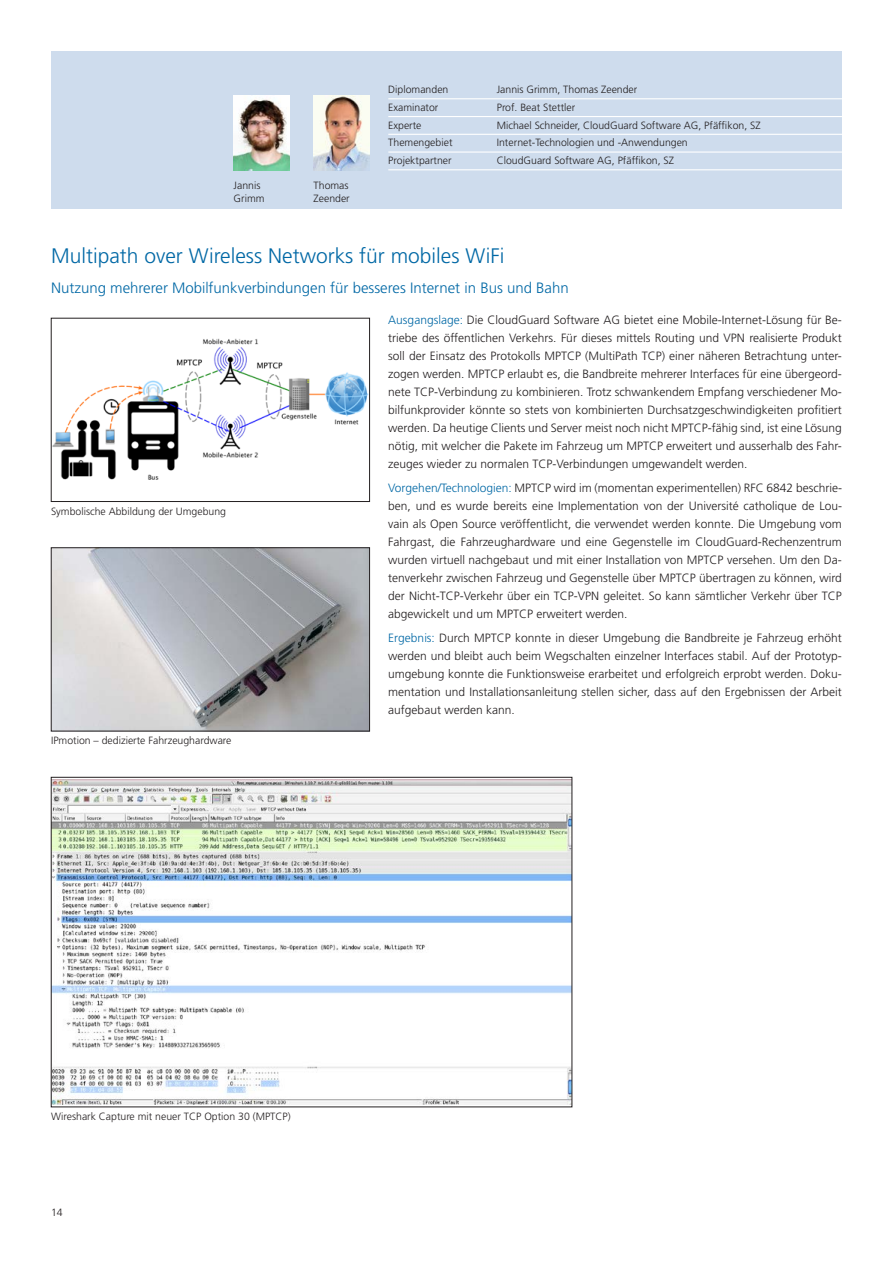
<style>
.page{position:relative;width:893px;height:1263px;background:#fff}
.page>*{position:absolute;margin:0;border:0;box-sizing:border-box;transform-origin:0 0}
.t1{font:300 21px "Frutiger LT Pro";color:#0068a5}
.t2{font:300 15px "Frutiger LT Pro";color:#0068a5}
.t3{font:300 12px/18px "Frutiger LT Pro";color:#231f20;text-align:justify}
.t4{font:300 10.5px/13.5px "Frutiger LT Pro";color:#231f20}
.s1{color:#0068a5}
</style>
<div class="page">
<div style="left:51px;top:51px;width:791px;height:157px;background:#cedced"></div>
<img style="left:53px;top:338px;width:315px;height:142px">
<div style="left:51px;top:318px;width:319px;height:184px;border:1px solid #231f20"></div>
<img style="left:53px;top:549px;width:315px;height:180px">
<div style="left:51px;top:547px;width:319px;height:184px;border:1px solid #231f20"></div>
<img style="left:53px;top:779px;width:517px;height:326px">
<hr style="left:388px;top:98px;width:454px;height:1px;background:#fff">
<hr style="left:388px;top:116px;width:454px;height:1px;background:#fff">
<hr style="left:388px;top:134px;width:454px;height:1px;background:#fff">
<hr style="left:388px;top:151px;width:454px;height:2px;background:#fff">
<hr style="left:388px;top:169px;width:454px;height:1px;background:#fff">
<img style="left:234px;top:95px;width:56px;height:75px">
<img style="left:314px;top:95px;width:56px;height:75px">
<p class="t4" style="left:234px;top:178px;width:32px">Jannis<br>Grimm</p>
<p class="t4" style="left:314px;top:178px;width:38px">Thomas<br>Zeender</p>
<p class="t4" style="left:388px;top:83px;width:62px">Diplomanden</p>
<p class="t4" style="left:497px;top:83px;width:142px">Jannis Grimm, Thomas Zeender</p>
<p class="t4" style="left:388px;top:101px;width:52px">Examinator</p>
<p class="t4" style="left:497px;top:101px;width:80px">Prof. Beat Stettler</p>
<p class="t4" style="left:388px;top:118px;width:35px">Experte</p>
<p class="t4" style="left:497px;top:118px;width:265px">Michael Schneider, CloudGuard Software AG, Pfäffikon, SZ</p>
<p class="t4" style="left:388px;top:136px;width:66px">Themengebiet</p>
<p class="t4" style="left:497px;top:136px;width:193px">Internet-Technologien und -Anwendungen</p>
<p class="t4" style="left:388px;top:154px;width:65px">Projektpartner</p>
<p class="t4" style="left:497px;top:154px;width:179px">CloudGuard Software AG, Pfäffikon, SZ</p>
<h1 class="t1" style="left:51px;top:243px;width:455px">Multipath over Wireless Networks für mobiles WiFi</h1>
<p class="t2" style="left:51px;top:279px;width:519px">Nutzung mehrerer Mobilfunkverbindungen für besseres Internet in Bus und Bahn</p>
<p class="t4" style="left:51px;top:504px;width:177px">Symbolische Abbildung der Umgebung</p>
<p class="t4" style="left:51px;top:734px;width:182px">IPmotion – dedizierte Fahrzeughardware</p>
<p class="t3" style="left:388px;top:311px;width:455px"><span class="s1">Ausgangslage:</span> Die CloudGuard Software AG bietet eine Mobile-Internet-Lösung für Be&shy;triebe des öffentlichen Verkehrs. Für dieses mittels Routing und VPN realisierte Produkt soll der Einsatz des Protokolls MPTCP (MultiPath TCP) einer näheren Betrachtung unter&shy;zogen werden. MPTCP erlaubt es, die Bandbreite mehrerer Interfaces für eine übergeord&shy;nete TCP-Verbindung zu kombinieren. Trotz schwankendem Empfang verschiedener Mo&shy;bilfunkprovider könnte so stets von kombinierten Durchsatzgeschwindigkeiten profitiert werden. Da heutige Clients und Server meist noch nicht MPTCP-fähig sind, ist eine Lösung nötig, mit welcher die Pakete im Fahrzeug um MPTCP erweitert und ausserhalb des Fahr&shy;zeuges wieder zu normalen TCP-Verbindungen umgewandelt werden.</p>
<p class="t3" style="left:388px;top:479px;width:455px"><span class="s1">Vorgehen/Technologien:</span> MPTCP wird im (momentan experimentellen) RFC 6842 beschrie&shy;ben, und es wurde bereits eine Implementation von der Université catholique de Lou&shy;vain als Open Source veröffentlicht, die verwendet werden konnte. Die Umgebung vom Fahrgast, die Fahrzeughardware und eine Gegenstelle im CloudGuard-Rechenzentrum wurden virtuell nachgebaut und mit einer Installation von MPTCP versehen. Um den Da&shy;tenverkehr zwischen Fahrzeug und Gegenstelle über MPTCP übertragen zu können, wird der Nicht-TCP-Verkehr über ein TCP-VPN geleitet. So kann sämtlicher Verkehr über TCP abgewickelt und um MPTCP erweitert werden.</p>
<p class="t3" style="left:388px;top:629px;width:455px"><span class="s1">Ergebnis:</span> Durch MPTCP konnte in dieser Umgebung die Bandbreite je Fahrzeug erhöht werden und bleibt auch beim Wegschalten einzelner Interfaces stabil. Auf der Prototyp&shy;umgebung konnte die Funktionsweise erarbeitet und erfolgreich erprobt werden. Doku&shy;mentation und Installationsanleitung stellen sicher, dass auf den Ergebnissen der Arbeit aufgebaut werden kann.</p>
<p class="t4" style="left:51px;top:1110px;width:241px">Wireshark Capture mit neuer TCP Option 30 (MPTCP)</p>
<p class="t4" style="left:51px;top:1206px;width:13px">14</p>
</div>
